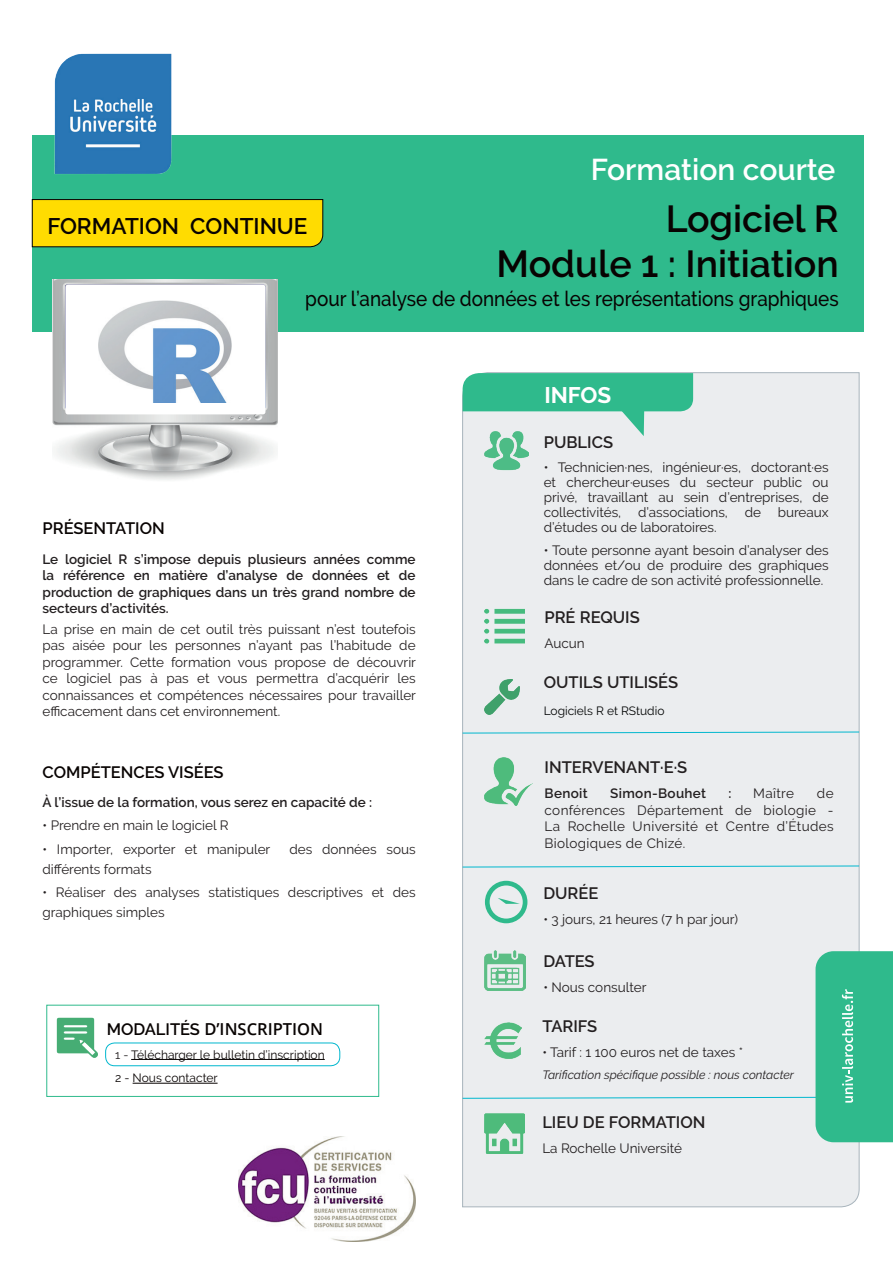
<style>
.page{position:relative;width:893px;height:1263px;background:#fff}
.page>*{position:absolute;margin:0;border:0;box-sizing:border-box;transform-origin:0 0}
.t1{font:600 37.5px/45px "Raleway";color:#080302;text-align:right}
.t2{font:600 30px "Raleway";color:#fff}
.t3{font:600 22.5px "Raleway";color:#080302}
.t4{font:700 22.5px "Raleway";color:#fff}
.t5{font:500 21px "Raleway";color:#080302;scale:.9 1}
.t6{font:600 16.5px "Raleway";color:#231f20}
.t7{font:600 16.5px "Raleway";color:#080302}
.t8{font:600 16.5px "Open Sans";color:#080302}
.t9{font:13.5px/16.5px "Raleway";color:#231f20;text-align:justify}
.t10{font:600 13.5px/16.5px "Raleway";color:#231f20;text-align:justify}
.t11{font:600 13.5px "Raleway";letter-spacing:.025em;color:#231f20}
.t12{font:12px/23.7px "Raleway";color:#080302}
.t13{font:italic 12px "Raleway";color:#231f20}
.t14{font:12px "Raleway";color:#030505}
.s1{font-family:"Raleway"}
.s2{color:#231f20}
</style>
<div class="page">
<div style="left:32px;top:136px;width:831px;height:196px;background:#2fba8c"></div>
<img style="left:238px;top:1136px;width:178px;height:106px">
<svg style="left:32px;top:199px;width:292px;height:49px;background:#efd103"></svg>
<img style="left:35px;top:53px;width:157px;height:121px">
<img style="left:53px;top:279px;width:224px;height:201px">
<div style="left:65px;top:285px;width:200px;height:129px;background:#fff;border-radius:3px"></div>
<img style="left:99px;top:300px;width:132px;height:103px">
<div style="left:462px;top:372px;width:398px;height:835px;background:#ebedef"></div>
<svg style="left:485px;top:881px;width:42px;height:42px;background:#abdbcd"></svg>
<img style="left:485px;top:436px;width:43px;height:36px">
<img style="left:485px;top:606px;width:39px;height:39px">
<img style="left:485px;top:1142px;width:40px;height:11px">
<div style="left:105px;top:1042px;width:235px;height:24px;border:1px solid #00b7ce;border-radius:9px"></div>
<hr style="left:131px;top:1059px;width:194px;height:1px;background:#080302">
<hr style="left:133px;top:1083px;width:85px;height:1px;background:#080302">
<div style="left:46px;top:1005px;width:333px;height:92px;border:1px solid #2fba8c"></div>
<img style="left:485px;top:758px;width:48px;height:48px">
<svg style="left:462px;top:732px;width:397px;height:1px"></svg>
<svg style="left:462px;top:866px;width:397px;height:1px"></svg>
<svg style="left:463px;top:373px;width:230px;height:63px;background:#75cdb0"></svg>
<svg style="left:462px;top:951px;width:431px;height:191px;background:#c4e2da"></svg>
<img style="left:56px;top:1017px;width:41px;height:40px">
<img style="left:485px;top:680px;width:35px;height:35px">
<h2 class="t2" style="left:591px;top:152px;width:246px">Formation courte</h2>
<h1 class="t1" style="left:496px;top:196px;width:344px">Logiciel R<br>Module 1 : Initiation</h1>
<h3 class="t5" style="left:305px;top:287px;width:594px">pour l’analyse de données et les représentations graphiques</h3>
<h3 class="t3" style="left:47px;top:213px;width:262px">FORMATION CONTINUE</h3>
<p class="t7" style="left:43px;top:519px;width:124px">PRÉSENTATION</p>
<p class="t10" style="left:43px;top:551px;width:375px">Le logiciel R s’impose depuis plusieurs années comme la référence en matière d’analyse de données et de production de graphiques dans un très grand nombre de secteurs d’activités.</p>
<p class="t9" style="left:43px;top:621px;width:375px">La prise en main de cet outil très puissant n’est toutefois pas aisée pour les personnes n’ayant pas l’habitude de programmer. Cette formation vous propose de découvrir ce logiciel pas à pas et vous permettra d’acquérir les connaissances et compétences nécessaires pour travailler efficacement dans cet environnement.</p>
<p class="t7" style="left:43px;top:762px;width:183px">COMPÉTENCES VISÉES</p>
<p class="t10" style="left:43px;top:794px;width:331px">À l’issue de la formation, vous serez en capacité de :</p>
<p class="t9" style="left:43px;top:817px;width:187px">• Prendre en main le logiciel R</p>
<p class="t9" style="left:43px;top:841px;width:229px">• Importer, exporter et manipuler</p>
<p class="t9" style="left:289px;top:841px;width:128px">des données sous</p>
<p class="t9" style="left:43px;top:860px;width:111px">différents formats</p>
<p class="t9" style="left:43px;top:883px;width:375px;line-height:19.5px">• Réaliser des analyses statistiques descriptives et des graphiques simples</p>
<p class="t8" style="left:107px;top:1017px;width:218px"><span class="s1">MODALITÉS</span> D’INSCRIPTION</p>
<p class="t12" style="left:115px;top:1042px;width:211px"><span class="s2">1 -</span> Télécharger le bulletin d’inscription<br>2 - Nous contacter</p>
<h3 class="t4" style="left:544px;top:382px;width:68px">INFOS</h3>
<p class="t6" style="left:544px;top:433px;width:71px">PUBLICS</p>
<p class="t9" style="left:544px;top:459px;width:286px;line-height:15px">• Technicien·nes, ingénieur·es, doctorant·es et chercheur·euses du secteur public ou privé, travaillant au sein d’entreprises, de collectivités, d’associations, de bureaux d’études ou de laboratoires.</p>
<p class="t9" style="left:544px;top:543px;width:286px;line-height:15px">• Toute personne ayant besoin d’analyser des données et/ou de produire des graphiques dans le cadre de son activité professionnelle.</p>
<p class="t6" style="left:544px;top:608px;width:97px">PRÉ REQUIS</p>
<p class="t9" style="left:544px;top:635px;width:42px">Aucun</p>
<p class="t6" style="left:544px;top:673px;width:136px">OUTILS UTILISÉS</p>
<p class="t14" style="left:544px;top:704px;width:122px">Logiciels R et RStudio</p>
<p class="t6" style="left:545px;top:758px;width:144px">INTERVENANT·E·S</p>
<p class="t10" style="left:545px;top:785px;width:45px">Benoit</p>
<p class="t11" style="left:610px;top:786px;width:98px">Simon-Bouhet</p>
<p class="t10" style="left:729px;top:785px;width:5px">:</p>
<p class="t9" style="left:753px;top:785px;width:42px">Maître</p>
<p class="t9" style="left:545px;top:785px;width:290px;text-indent:272px">de conférences Département de biologie - La Rochelle Université et Centre d’Études Biologiques de Chizé.</p>
<p class="t6" style="left:543px;top:883px;width:57px">DURÉE</p>
<p class="t9" style="left:543px;top:910px;width:196px">• 3 jours, 21 heures (7 h par jour)</p>
<p class="t6" style="left:543px;top:952px;width:53px">DATES</p>
<p class="t9" style="left:543px;top:979px;width:105px">• Nous consulter</p>
<p class="t6" style="left:542px;top:1016px;width:56px">TARIFS</p>
<p class="t9" style="left:542px;top:1044px;width:202px">• Tarif : 1 100 euros net de taxes *</p>
<p class="t13" style="left:542px;top:1068px;width:253px">Tarification spécifique possible : nous contacter</p>
<p class="t6" style="left:542px;top:1113px;width:165px">LIEU DE FORMATION</p>
<p class="t9" style="left:542px;top:1140px;width:141px">La Rochelle Université</p>
</div>
